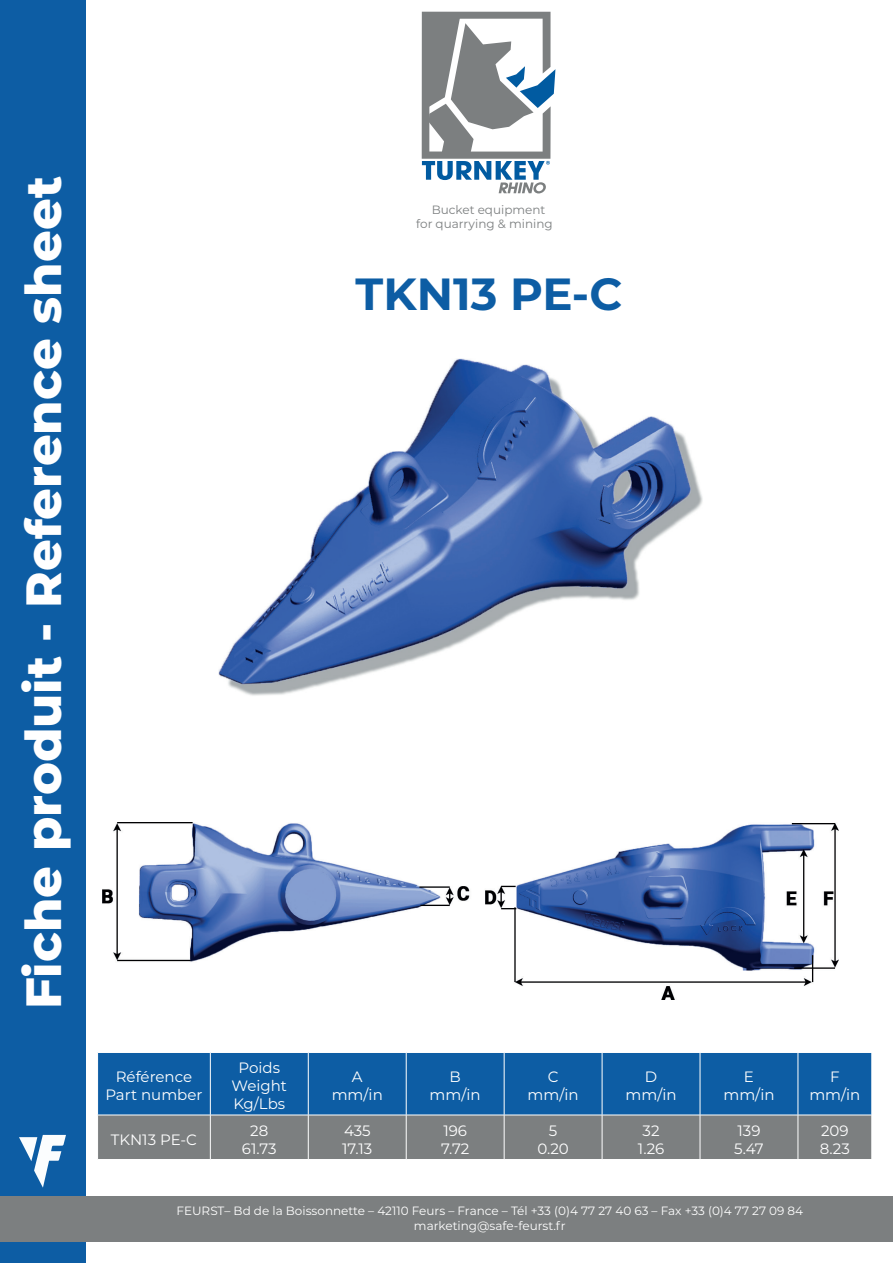
<style>
.page{position:relative;width:893px;height:1263px;background:#fff}
.page>*{position:absolute;margin:0;border:0;box-sizing:border-box;transform-origin:0 0}
.t1{font:800 49.5px "Montserrat";color:#fff}
.t2{font:700 45px "Montserrat";color:#0d5da4}
.t3{font:15px/18px "Montserrat";color:#fff;text-align:center}
.t4{font:12px/14.4px "Montserrat";color:#fff;text-align:center}
.t5{font:12px/14.4px "Montserrat";color:#7c7f80;text-align:center}
.s1{color:#fff}
</style>
<div class="page">
<div style="left:0;top:0;width:85px;height:1263px;background:#0d5da4"></div>
<div style="left:0;top:1196px;width:893px;height:46px;background:#7c7f80"></div>
<svg style="left:422px;top:12px;width:133px;height:181px"></svg>
<svg style="left:19px;top:1135px;width:47px;height:52px"></svg>
<div style="left:98px;top:1053px;width:773px;height:62px;background:#0d5da4"></div>
<div style="left:98px;top:1116px;width:773px;height:43px;background:#7c7f80"></div>
<hr style="left:210px;top:1053px;width:1px;height:62px;background:#fff">
<hr style="left:308px;top:1053px;width:1px;height:62px;background:#fff">
<hr style="left:406px;top:1053px;width:1px;height:62px;background:#fff">
<hr style="left:504px;top:1053px;width:1px;height:62px;background:#fff">
<hr style="left:602px;top:1053px;width:1px;height:62px;background:#fff">
<hr style="left:700px;top:1053px;width:1px;height:62px;background:#fff">
<hr style="left:798px;top:1053px;width:1px;height:62px;background:#fff">
<hr style="left:210px;top:1115px;width:1px;height:44px;background:#fff">
<hr style="left:308px;top:1115px;width:1px;height:44px;background:#fff">
<hr style="left:406px;top:1115px;width:1px;height:44px;background:#fff">
<hr style="left:504px;top:1115px;width:1px;height:44px;background:#fff">
<hr style="left:602px;top:1115px;width:1px;height:44px;background:#fff">
<hr style="left:700px;top:1115px;width:1px;height:44px;background:#fff">
<hr style="left:798px;top:1115px;width:1px;height:44px;background:#fff">
<img style="left:219px;top:358px;width:484px;height:338px">
<img style="left:102px;top:823px;width:737px;height:176px">
<h1 class="t1" style="left:7px;top:1009px;width:834px;rotate:-90deg">Fiche produit - Reference sheet</h1>
<p class="t5" style="left:416px;top:202px;width:146px">Bucket equipment<br>for quarrying &amp; mining<span class="s1">g</span></p>
<h2 class="t2" style="left:356px;top:262px;width:268px">TKN13 PE-C</h2>
<p class="t3" style="left:105px;top:1067px;width:99px">Référence<br>Part number</p>
<p class="t3" style="left:232px;top:1058px;width:57px">Poids<br>Weight<br>Kg/Lbs</p>
<p class="t3" style="left:332px;top:1067px;width:53px">A mm/in</p>
<p class="t3" style="left:430px;top:1067px;width:53px">B mm/in</p>
<p class="t3" style="left:528px;top:1067px;width:53px">C mm/in</p>
<p class="t3" style="left:625px;top:1067px;width:53px">D mm/in</p>
<p class="t3" style="left:723px;top:1067px;width:53px">E mm/in</p>
<p class="t3" style="left:809px;top:1067px;width:53px">F mm/in</p>
<p class="t3" style="left:111px;top:1130px;width:88px">TKN13 PE-C</p>
<p class="t3" style="left:242px;top:1121px;width:36px">28<br>61.73</p>
<p class="t3" style="left:342px;top:1121px;width:32px;text-align:left">435<br>17.13</p>
<p class="t3" style="left:441px;top:1121px;width:30px;text-align:left">196<br>7.72</p>
<p class="t3" style="left:537px;top:1121px;width:33px">5<br>0.20</p>
<p class="t3" style="left:638px;top:1121px;width:28px">32<br>1.26</p>
<p class="t3" style="left:734px;top:1121px;width:31px;text-align:left">139<br>5.47</p>
<p class="t3" style="left:820px;top:1121px;width:32px;text-align:left">209<br>8.23</p>
<p class="t4" style="left:177px;top:1203px;width:628px">FEURST– Bd de la Boissonnette – 42110 Feurs – France – Tél +33 (0)4 77 27 40 63 – Fax +33 (0)4 77 27 09 84 marketing@safe-feurst.fr</p>
</div>
